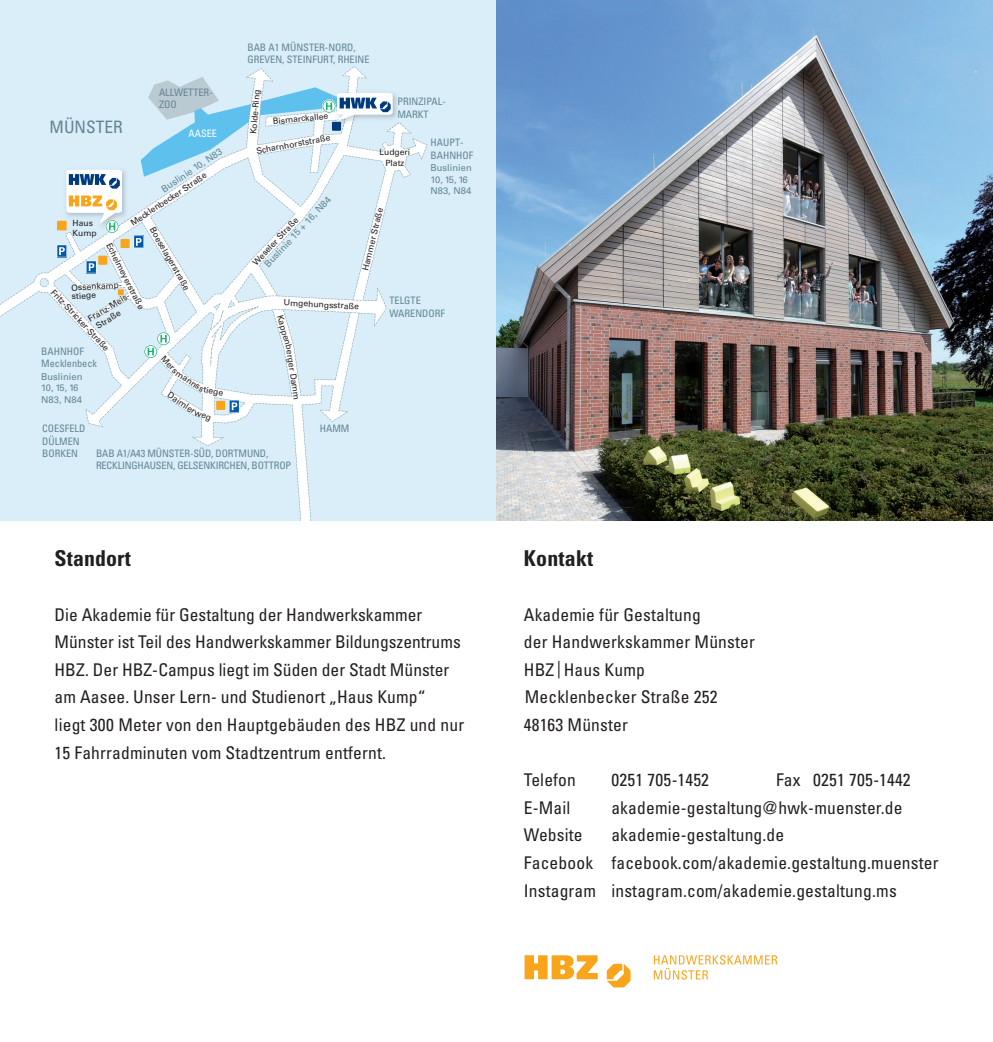
<style>
.page{position:relative;width:993px;height:1042px;background:#fff}
.page>*{position:absolute;margin:0;border:0;box-sizing:border-box;transform-origin:0 0}
.t1{font:700 condensed 21.88px "Univers LT Std";letter-spacing:.005em;color:#231f20}
.t2{font:condensed 17.5px/27.7px "Univers LT Std";letter-spacing:.01em;color:#231f20}
.t3{font:condensed 17.15px "Univers LT Std";color:#638594}
.t4{font:condensed 10.33px/12.2px "Univers LT Std";color:#638594}
.t5{font:condensed 10.33px "Univers LT Std";color:#fff}
.t6{font:9.45px/11.2px "Univers LT Std";color:#638594}
.t7{font:8.58px/10.3px "Univers LT Std";color:#231f20}
.s1{color:#628493}
</style>
<div class="page">
<div style="left:0;top:0;width:511px;height:521px;background:#d9eef9"></div>
<svg style="left:0;top:66px;width:427px;height:455px"></svg>
<svg style="left:116px;top:403px;width:4px;height:6px"></svg>
<svg style="left:141px;top:77px;width:110px;height:100px"></svg>
<svg style="left:210px;top:310px;width:13px;height:56px"></svg>
<div style="left:216px;top:401px;width:9px;height:9px;background:#f9a51b"></div>
<div style="left:120px;top:239px;width:10px;height:9px;background:#f9a51b"></div>
<div style="left:98px;top:256px;width:9px;height:9px;background:#f9a51b"></div>
<img style="left:392px;top:89px;width:9px;height:41px">
<svg style="left:398px;top:98px;width:3px;height:20px"></svg>
<svg style="left:75px;top:251px;width:6px;height:4px"></svg>
<img style="left:62px;top:166px;width:68px;height:66px">
<img style="left:122px;top:218px;width:8px;height:14px">
<svg style="left:118px;top:289px;width:6px;height:6px"></svg>
<div style="left:57px;top:221px;width:10px;height:9px;background:#f9a51b"></div>
<svg style="left:266px;top:295px;width:11px;height:2px"></svg>
<svg style="left:66px;top:170px;width:56px;height:63px"></svg>
<svg style="left:144px;top:332px;width:26px;height:26px"></svg>
<svg style="left:57px;top:245px;width:10px;height:12px"></svg>
<svg style="left:86px;top:261px;width:10px;height:12px"></svg>
<svg style="left:134px;top:236px;width:10px;height:12px"></svg>
<svg style="left:229px;top:400px;width:10px;height:12px"></svg>
<svg style="left:260px;top:87px;width:132px;height:44px"></svg>
<img style="left:496px;top:0;width:496px;height:521px">
<svg style="left:653px;top:955px;width:123px;height:24px"></svg>
<svg style="left:524px;top:955px;width:73px;height:24px"></svg>
<svg style="left:606px;top:964px;width:24px;height:23px"></svg>
<svg style="left:194px;top:410px;width:17px;height:12px"></svg>
<svg style="left:292px;top:384px;width:6px;height:16px"></svg>
<p class="t3" style="left:50px;top:116px;width:74px">MÜNSTER</p>
<p class="t4" style="left:159px;top:86px;width:55px">ALLWETTER-<br>ZOO</p>
<p class="t5" style="left:188px;top:127px;width:30px">AASEE</p>
<p class="t6" style="left:159px;top:185px;width:73px;rotate:-34deg">Buslinie 10, N83</p>
<p class="t7" style="left:129px;top:219px;width:91px;rotate:-34deg">Mecklenbecker Straße</p>
<p class="t7" style="left:73px;top:218px;width:25px;line-height:9.6px">Haus<br>Kump</p>
<p class="t7" style="left:156px;top:225px;width:72px;rotate:60deg">Boeselagerstraße</p>
<p class="t7" style="left:113px;top:241px;width:74px;rotate:63deg">Echelmeyerstraße</p>
<p class="t7" style="left:71px;top:283px;width:52px;line-height:8.6px;rotate:-3deg">Ossenkamp&shy;stiege</p>
<p class="t7" style="left:56px;top:287px;width:82px;rotate:47deg">Fritz-Stricker-Straße</p>
<p class="t7" style="left:89px;top:313px;width:47px;text-indent:-3px;rotate:-31deg">Franz-Meis-<br>Straße</p>
<p class="t4" style="left:41px;top:345px;width:57px">BAHNHOF<br>Mecklenbeck</p>
<p class="t6" style="left:41px;top:371px;width:43px">Buslinien<br>10, 15, 16<br>N83, N84</p>
<p class="t7" style="left:166px;top:353px;width:22px;rotate:47deg">Mers</p>
<p class="t7" style="left:179px;top:368px;width:33px;rotate:33deg">mannss</p>
<p class="t7" style="left:204px;top:384px;width:21px;rotate:10deg">tiege</p>
<p class="t7" style="left:171px;top:390px;width:33px;rotate:34deg">Daimler</p>
<p class="t4" style="left:247px;top:41px;width:124px">BAB A1 MÜNSTER-NORD,<br>GREVEN, STEINFURT, RHEINE</p>
<p class="t7" style="left:248px;top:133px;width:46px;rotate:-85deg">Kolde-Ring</p>
<p class="t7" style="left:272px;top:116px;width:57px;rotate:-6deg">Bismarckallee</p>
<p class="t7" style="left:256px;top:145px;width:76px;rotate:-10deg">Scharnhorststraße</p>
<p class="t6" style="left:262px;top:262px;width:94px;rotate:-47deg">Buslinie 15 + 16, N84</p>
<p class="t7" style="left:250px;top:260px;width:63px;rotate:-46deg">Weseler Straße</p>
<p class="t4" style="left:397px;top:95px;width:50px">PRINZIPAL-<br><span class="s1">M</span>ARKT</p>
<p class="t7" style="left:379px;top:147px;width:32px;text-align:center">Ludgeri<br>Platz</p>
<p class="t7" style="left:360px;top:269px;width:66px;rotate:-76deg">Hammer Straße</p>
<p class="t4" style="left:430px;top:136px;width:44px">HAUPT-<br>BAHNHOF</p>
<p class="t6" style="left:430px;top:162px;width:43px">Buslinien<br>10, 15, 16<br>N83, N84</p>
<p class="t7" style="left:284px;top:297px;width:77px;rotate:3deg">Umgehungsstraße</p>
<p class="t4" style="left:389px;top:294px;width:57px">TELGTE<br>WARENDORF</p>
<p class="t7" style="left:285px;top:313px;width:38px;rotate:74deg">Kappenb</p>
<p class="t7" style="left:294px;top:349px;width:36px;rotate:81deg">erger Da</p>
<p class="t4" style="left:42px;top:422px;width:45px">COESFELD<br>DÜLMEN<br>BORKEN</p>
<p class="t4" style="left:96px;top:447px;width:196px">BAB A1/A43 MÜNSTER-SÜD, DORTMUND,<br>RECKLINGHAUSEN, GELSENKIRCHEN, BOTTROP</p>
<p class="t4" style="left:320px;top:422px;width:31px">HAMM</p>
<p class="t1" style="left:55px;top:544px;width:78px">Standort</p>
<p class="t2" style="left:55px;top:600px;width:411px">Die Akademie für Gestaltung der Handwerkskammer Münster ist Teil des Handwerkskammer Bildungszentrums HBZ. Der HBZ-Campus liegt im Süden der Stadt Münster am Aasee. Unser Lern- und Studienort „Haus Kump“<br>liegt 300 Meter von den Hauptgebäuden des HBZ und nur 15 Fahrradminuten vom Stadtzentrum entfernt.</p>
<p class="t1" style="left:523px;top:544px;width:71px">Kontakt</p>
<p class="t2" style="left:523px;top:600px;width:233px">Akademie für Gestaltung<br>der Handwerkskammer Münster<br>HBZ |Haus Kump<br>Mecklenbecker Straße 252<br>48163 Münster</p>
<p class="t2" style="left:523px;top:766px;width:54px">Telefon</p>
<p class="t2" style="left:611px;top:766px;width:99px">0251 705-1452</p>
<p class="t2" style="left:775px;top:766px;width:136px">Fax 0251 705-1442</p>
<p class="t2" style="left:523px;top:793px;width:48px">E-Mail</p>
<p class="t2" style="left:611px;top:793px;width:292px">akademie-gestaltung@hwk-muenster.de</p>
<p class="t2" style="left:523px;top:821px;width:60px">Website</p>
<p class="t2" style="left:523px;top:821px;width:416px;text-indent:88px">akademie-gestaltung.de<br>Facebook facebook.com/akademie.gestaltung.muenster<br>Instagram instagram.com/akademie.gestaltung.ms</p>
</div>
